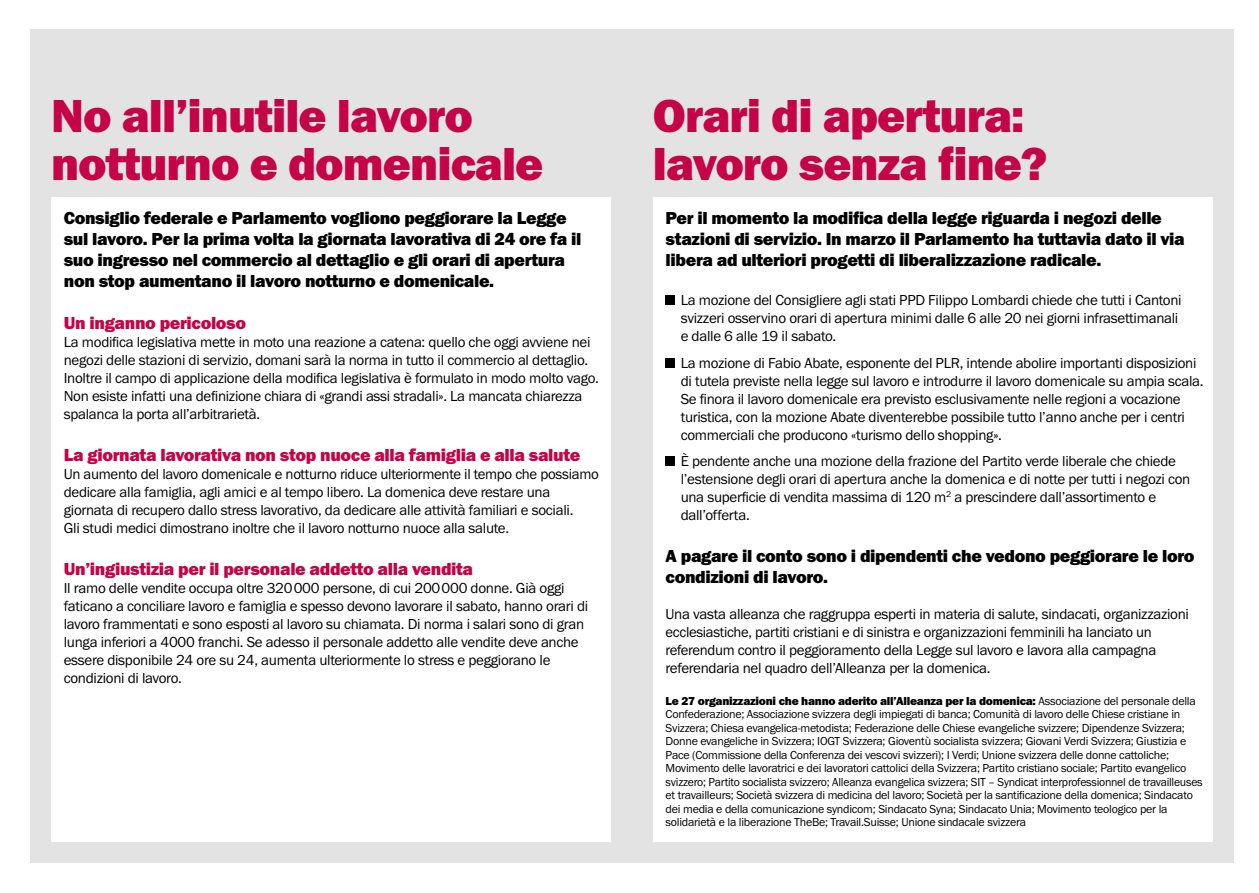
<style>
.page{position:relative;width:1259px;height:893px;background:#fff}
.page>*{position:absolute;margin:0;border:0;box-sizing:border-box;transform-origin:0 0}
.t1{font:48px/48px "Franklin Got URWT Hea";letter-spacing:-.02em;color:#c50347}
.t2{font:18px/21px "Franklin Got URWT Hea";letter-spacing:-.02em;color:#000}
.t3{font:18px "Franklin Got URWT Hea";letter-spacing:-.02em;color:#c50347}
.t4{font:15px/18px "Franklin Got URWT Boo";letter-spacing:-.02em;color:#000}
.t5{font:12px/13.5px "Franklin Got URWT Boo";letter-spacing:-.02em;color:#000}
.t6{font:12px "Franklin Got URWT Hea";letter-spacing:-.02em;color:#000}
.s1{font-family:"Franklin Got URWT Boo"}
</style>
<div class="page">
<div style="left:30px;top:30px;width:1203px;height:833px;background:#e3e3e4"></div>
<div style="left:51px;top:198px;width:559px;height:644px;background:#fff"></div>
<div style="left:653px;top:198px;width:559px;height:644px;background:#fff"></div>
<div style="left:665px;top:296px;width:10px;height:9px;background:#000"></div>
<div style="left:665px;top:358px;width:10px;height:9px;background:#000"></div>
<div style="left:665px;top:457px;width:10px;height:9px;background:#000"></div>
<h1 class="t1" style="left:51px;top:92px;width:494px">No all’inutile lavoro notturno e domenicale</h1>
<p class="t2" style="left:64px;top:208px;width:519px">Consiglio federale e Parlamento vogliono peggiorare la Legge sul lavoro. Per la prima volta la giornata lavorativa di 24 ore fa il suo ingresso nel commercio al dettaglio e gli orari di apertura non stop aumentano il lavoro notturno e domenicale.</p>
<p class="t3" style="left:64px;top:313px;width:184px">Un inganno pericoloso</p>
<p class="t4" style="left:64px;top:333px;width:537px">La modifica legislativa mette in moto una reazione a catena: quello che oggi avviene nei negozi delle stazioni di servizio, domani sarà la norma in tutto il commercio al dettaglio.<br>Inoltre il campo di applicazione della modifica legislativa è formulato in modo molto vago.<br>Non esiste infatti una definizione chiara di «grandi assi stradali». La mancata chiarezza spalanca la porta all’arbitrarietà.</p>
<p class="t3" style="left:64px;top:445px;width:518px">La giornata lavorativa non stop nuoce alla famiglia e alla salute</p>
<p class="t4" style="left:64px;top:465px;width:536px">Un aumento del lavoro domenicale e notturno riduce ulteriormente il tempo che possiamo dedicare alla famiglia, agli amici e al tempo libero. La domenica deve restare una giornata di recupero dallo stress lavorativo, da dedicare alle attività familiari e sociali.<br>Gli studi medici dimostrano inoltre che il lavoro notturno nuoce alla salute.</p>
<p class="t3" style="left:64px;top:559px;width:411px">Un’ingiustizia per il personale addetto alla vendita</p>
<p class="t4" style="left:64px;top:579px;width:526px">Il ramo delle vendite occupa oltre 320000 persone, di cui 200000 donne. Già oggi faticano a conciliare lavoro e famiglia e spesso devono lavorare il sabato, hanno orari di lavoro frammentati e sono esposti al lavoro su chiamata. Di norma i salari sono di gran lunga inferiori a 4000 franchi. Se adesso il personale addetto alle vendite deve anche essere disponibile 24 ore su 24, aumenta ulteriormente lo stress e peggiorano le condizioni di lavoro.</p>
<h1 class="t1" style="left:653px;top:92px;width:396px">Orari di apertura: lavoro senza fine?</h1>
<p class="t2" style="left:665px;top:208px;width:521px">Per il momento la modifica della legge riguarda i negozi delle stazioni di servizio. In marzo il Parlamento ha tuttavia dato il via libera ad ulteriori progetti di liberalizzazione radicale.</p>
<p class="t4" style="left:680px;top:291px;width:502px">La mozione del Consigliere agli stati PPD Filippo Lombardi chiede che tutti i Cantoni svizzeri osservino orari di apertura minimi dalle 6 alle 20 nei giorni infrasettimanali e dalle 6 alle 19 il sabato.</p>
<p class="t4" style="left:680px;top:354px;width:524px">La mozione di Fabio Abate, esponente del PLR, intende abolire importanti disposizioni di tutela previste nella legge sul lavoro e introdurre il lavoro domenicale su ampia scala.<br>Se finora il lavoro domenicale era previsto esclusivamente nelle regioni a vocazione turistica, con la mozione Abate diventerebbe possibile tutto l’anno anche per i centri commerciali che producono «turismo dello shopping».</p>
<p class="t4" style="left:680px;top:452px;width:511px">È pendente anche una mozione della frazione del Partito verde liberale che chiede l’estensione degli orari di apertura anche la domenica e di notte per tutti i negozi con una superficie di vendita massima di 120 m<sup>2</sup> a prescindere dall’assortimento e dall’offerta.</p>
<p class="t2" style="left:665px;top:546px;width:530px">A pagare il conto sono i dipendenti che vedono peggiorare le loro condizioni di lavoro.</p>
<p class="t4" style="left:665px;top:605px;width:525px">Una vasta alleanza che raggruppa esperti in materia di salute, sindacati, organizzazioni ecclesiastiche, partiti cristiani e di sinistra e organizzazioni femminili ha lanciato un referendum contro il peggioramento della Legge sul lavoro e lavora alla campagna referendaria nel quadro dell’Alleanza per la domenica.</p>
<p class="t6" style="left:665px;top:694px;width:531px">Le 27 organizzazioni che hanno aderito all’Alleanza per la domenica: <span class="s1">Associazione del personale della</span></p>
<p class="t5" style="left:665px;top:707px;width:538px">Confederazione; Associazione svizzera degli impiegati di banca; Comunità di lavoro delle Chiese cristiane in Svizzera; Chiesa evangelica-metodista; Federazione delle Chiese evangeliche svizzere; Dipendenze Svizzera; Donne evangeliche in Svizzera; IOGT Svizzera; Gioventù socialista svizzera; Giovani Verdi Svizzera; Giustizia e Pace (Commissione della Conferenza dei vescovi svizzeri); I Verdi; Unione svizzera delle donne cattoliche; Movimento delle lavoratrici e dei lavoratori cattolici della Svizzera; Partito cristiano sociale; Partito evangelico svizzero; Partito socialista svizzero; Alleanza evangelica svizzera; SIT – Syndicat interprofessionnel de travailleuses et travailleurs; Società svizzera di medicina del lavoro; Società per la santificazione della domenica; Sindacato dei media e della comunicazione syndicom; Sindacato Syna; Sindacato Unia; Movimento teologico per la solidarietà e la liberazione TheBe; Travail.Suisse; Unione sindacale svizzera</p>
</div>
